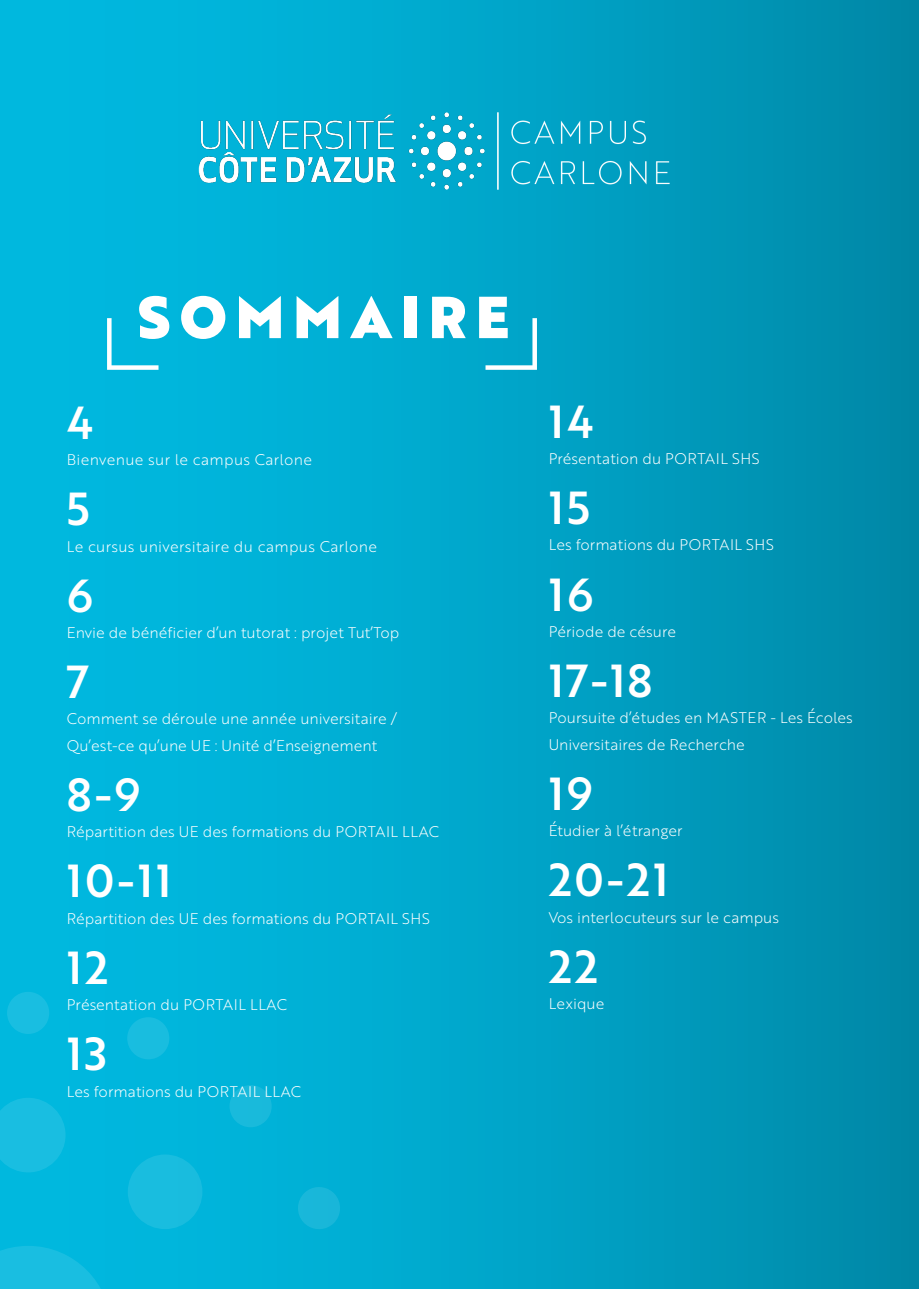
<style>
.page{position:relative;width:919px;height:1289px;background:#fff}
.page>*{position:absolute;margin:0;border:0;box-sizing:border-box;transform-origin:0 0}
.sous-titre{font:57.45px "Brother 1816 Black";letter-spacing:.15em;color:#fff}
.sous-titre-2{font:57.45px "MS P Gothic";color:#fff}
.Texte_d_entrée_de_la{font:45px "Brother 1816 Medium";letter-spacing:.06em;color:#fff}
.Texte_d_entrée_de_la-2{font:15px/26.4px "Brother 1816 Light";color:#fff}
.Texte_d_entrée_de_la-3{font:15px "Brother 1816 Light";letter-spacing:.02em;color:#fff}
</style>
<div class="page">
<div style="left:0;top:0;width:918px;height:1288px;background:linear-gradient(to right,#00bfe7,#008cab)"></div>
<img style="left:192px;top:111px;width:480px;height:81px">
<svg style="left:0;top:1245px;width:111px;height:43px;background:#11bbe0"></svg>
<svg style="left:128px;top:1154px;width:74px;height:75px;background:#13bbde"></svg>
<svg style="left:0;top:1097px;width:66px;height:75px;background:#14bce0"></svg>
<div style="left:7px;top:991px;width:42px;height:42px;background:#19bee1;border-radius:50%"></div>
<svg style="left:229px;top:1085px;width:43px;height:42px;background:#13b8da"></svg>
<svg style="left:127px;top:1017px;width:42px;height:42px;background:#13bbde"></svg>
<svg style="left:295px;top:1185px;width:47px;height:45px;background:#10b4d7"></svg>
<div style="left:485px;top:317px;width:52px;height:53px;background:#00a5c9"></div>
<p class="sous-titre" style="left:137px;top:273px;width:373px">SOMMAIRE</p>
<p class="sous-titre-2" style="left:104px;top:315px;width:59px">∟</p>
<p class="Texte_d_entrée_de_la" style="left:67px;top:388px;width:28px">4</p>
<p class="Texte_d_entrée_de_la-3" style="left:67px;top:448px;width:247px">Bienvenue sur le campus Carlone</p>
<p class="Texte_d_entrée_de_la" style="left:67px;top:475px;width:24px">5</p>
<p class="Texte_d_entrée_de_la-3" style="left:67px;top:535px;width:312px">Le cursus universitaire du campus Carlone</p>
<p class="Texte_d_entrée_de_la" style="left:67px;top:561px;width:28px">6</p>
<p class="Texte_d_entrée_de_la-2" style="left:67px;top:619px;width:334px">Envie de bénéficier d’un tutorat : projet Tut’Top</p>
<p class="Texte_d_entrée_de_la" style="left:67px;top:648px;width:24px">7</p>
<p class="Texte_d_entrée_de_la-2" style="left:67px;top:705px;width:332px">Comment se déroule une année universitaire /</p>
<p class="Texte_d_entrée_de_la-2" style="left:67px;top:731px;width:312px">Qu’est-ce qu’une UE : Unité d’Enseignement</p>
<p class="Texte_d_entrée_de_la" style="left:67px;top:760px;width:75px">8-9</p>
<p class="Texte_d_entrée_de_la-2" style="left:67px;top:818px;width:374px">Répartition des UE des formations du PORTAIL LLAC</p>
<p class="Texte_d_entrée_de_la" style="left:67px;top:847px;width:106px">10-11</p>
<p class="Texte_d_entrée_de_la-2" style="left:67px;top:904px;width:364px">Répartition des UE des formations du PORTAIL SHS</p>
<p class="Texte_d_entrée_de_la" style="left:67px;top:933px;width:43px">12</p>
<p class="Texte_d_entrée_de_la-2" style="left:67px;top:991px;width:222px">Présentation du PORTAIL LLAC</p>
<p class="Texte_d_entrée_de_la" style="left:67px;top:1020px;width:42px">13</p>
<p class="Texte_d_entrée_de_la-2" style="left:67px;top:1077px;width:236px">Les formations du PORTAIL LLAC</p>
<p class="Texte_d_entrée_de_la" style="left:548px;top:387px;width:46px">14</p>
<p class="Texte_d_entrée_de_la-2" style="left:548px;top:445px;width:212px">Présentation du PORTAIL SHS</p>
<p class="Texte_d_entrée_de_la" style="left:548px;top:474px;width:43px">15</p>
<p class="Texte_d_entrée_de_la-2" style="left:548px;top:531px;width:226px">Les formations du PORTAIL SHS</p>
<p class="Texte_d_entrée_de_la" style="left:548px;top:560px;width:46px">16</p>
<p class="Texte_d_entrée_de_la-2" style="left:548px;top:617px;width:129px">Période de césure</p>
<p class="Texte_d_entrée_de_la" style="left:548px;top:647px;width:105px">17-18</p>
<p class="Texte_d_entrée_de_la-2" style="left:548px;top:704px;width:305px">Poursuite d’études en MASTER - Les Écoles<br>Universitaires de Recherche</p>
<p class="Texte_d_entrée_de_la" style="left:548px;top:759px;width:45px">19</p>
<p class="Texte_d_entrée_de_la-2" style="left:548px;top:817px;width:135px">Étudier à l’étranger</p>
<p class="Texte_d_entrée_de_la" style="left:548px;top:846px;width:121px">20-21</p>
<p class="Texte_d_entrée_de_la-2" style="left:548px;top:903px;width:232px">Vos interlocuteurs sur le campus</p>
<p class="Texte_d_entrée_de_la" style="left:548px;top:932px;width:51px">22</p>
<p class="Texte_d_entrée_de_la-2" style="left:548px;top:989px;width:57px">Lexique</p>
</div>
